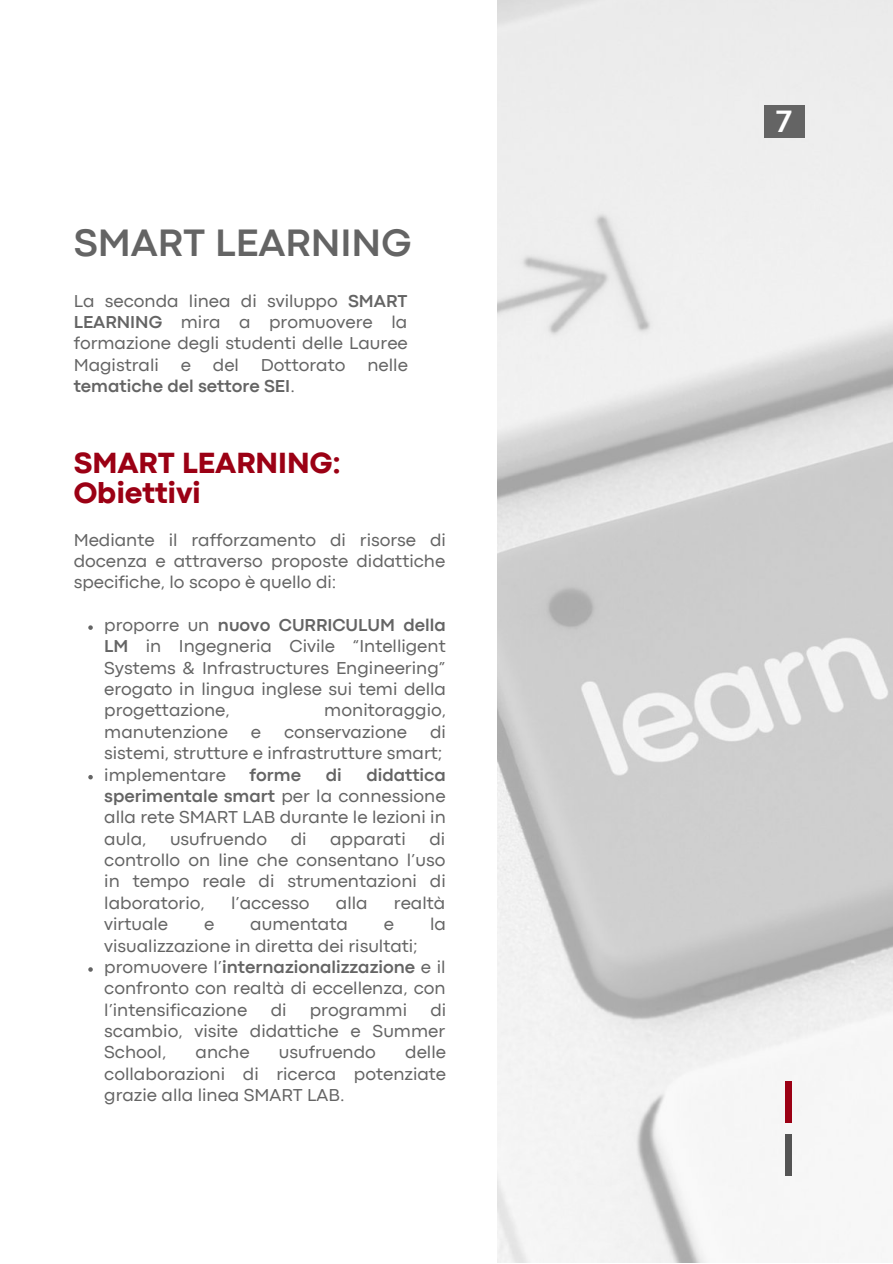
<style>
.page{position:relative;width:893px;height:1264px;background:#fff}
.page>*{position:absolute;margin:0;border:0;box-sizing:border-box;transform-origin:0 0}
.t1{font:500 61.2px "Gill Sans";color:#9b0014}
.t2{font:500 61.2px "Gill Sans";color:#545454}
.t3{font:700 39.9px "Codec Pro";color:#646464}
.t4{font:700 32.25px "Codec Pro";color:#fff}
.t5{font:800 30.45px/30.5px "Codec Pro";color:#9b0014}
.t6{font:18px/21.3px "Codec Pro";color:#646464;text-align:justify}
.t7{font:700 18px "Codec Pro";color:#646464}
.s1{font-weight:700}
</style>
<div class="page">
<img style="left:497px;top:0;width:395px;height:1262px">
<div style="left:763px;top:105px;width:41px;height:32px;background:#646464"></div>
<svg style="left:88px;top:625px;width:5px;height:5px"></svg>
<svg style="left:88px;top:775px;width:5px;height:4px"></svg>
<svg style="left:88px;top:967px;width:5px;height:4px"></svg>
<h2 class="t3" style="left:74px;top:229px;width:339px">SMART LEARNING</h2>
<p class="t6" style="left:74px;top:291px;width:336px">La seconda linea di sviluppo <span class="s1">SMART LEARNING</span> mira a promuovere la formazione degli studenti delle Lauree Magistrali e del Dottorato nelle <span class="s1">tematiche del settore SEI</span>.</p>
<h3 class="t5" style="left:74px;top:449px;width:268px">SMART LEARNING:<br>Obiettivi</h3>
<p class="t6" style="left:74px;top:530px;width:374px">Mediante il rafforzamento di risorse di docenza e attraverso proposte didattiche specifiche, lo scopo è quello di:</p>
<p class="t6" style="left:104px;top:615px;width:343px">proporre un <span class="s1">nuovo CURRICULUM della LM</span> in Ingegneria Civile “Intelligent Systems &amp; Infrastructures Engineering” erogato in lingua inglese sui temi della progettazione,</p>
<p class="t6" style="left:324px;top:701px;width:123px">monitoraggio,</p>
<p class="t6" style="left:104px;top:722px;width:343px;text-align:left;text-indent:326px">di sistemi, strutture e infrastrutture smart; implementare</p>
<p class="t6" style="left:104px;top:722px;width:125px">manutenzione</p>
<p class="t6" style="left:251px;top:722px;width:12px">e</p>
<p class="t6" style="left:284px;top:722px;width:125px">conservazione</p>
<p class="t6" style="left:104px;top:765px;width:343px;text-indent:262px"><span class="s1">didattica sperimentale smart</span> per la connessione alla rete SMART LAB durante le lezioni in aula,</p>
<p class="t7" style="left:250px;top:768px;width:53px">forme</p>
<p class="t7" style="left:326px;top:768px;width:17px">di</p>
<p class="t6" style="left:104px;top:829px;width:343px;text-indent:325px">di controllo on line che consentano l’uso in tempo reale di strumentazioni di laboratorio,</p>
<p class="t6" style="left:170px;top:829px;width:98px">usufruendo</p>
<p class="t6" style="left:291px;top:829px;width:17px">di</p>
<p class="t6" style="left:330px;top:829px;width:77px">apparati</p>
<p class="t6" style="left:231px;top:893px;width:80px">l’accesso</p>
<p class="t6" style="left:336px;top:893px;width:33px">alla</p>
<p class="t6" style="left:394px;top:893px;width:53px">realtà</p>
<p class="t6" style="left:104px;top:914px;width:65px">virtuale</p>
<p class="t6" style="left:204px;top:914px;width:12px">e</p>
<p class="t6" style="left:250px;top:914px;width:99px">aumentata</p>
<p class="t6" style="left:384px;top:914px;width:12px">e</p>
<p class="t6" style="left:430px;top:914px;width:17px">la</p>
<p class="t6" style="left:104px;top:936px;width:343px;text-align:left">visualizzazione in diretta dei risultati; promuovere l’<span class="s1">internazionalizzazione</span> e il confronto con realtà di eccellenza, con l’intensificazione</p>
<p class="t6" style="left:104px;top:1000px;width:343px;text-indent:326px">di scambio, visite didattiche e Summer School,</p>
<p class="t6" style="left:271px;top:1000px;width:17px">di</p>
<p class="t6" style="left:310px;top:1000px;width:99px">programmi</p>
<p class="t6" style="left:195px;top:1043px;width:56px">anche</p>
<p class="t6" style="left:279px;top:1043px;width:98px">usufruendo</p>
<p class="t6" style="left:104px;top:1043px;width:343px;text-indent:301px">delle collaborazioni di ricerca potenziate grazie alla linea SMART LAB.</p>
<h3 class="t4" style="left:775px;top:110px;width:18px">7</h3>
<h1 class="t1" style="left:780px;top:1080px;width:17px">I</h1>
<h1 class="t2" style="left:780px;top:1134px;width:17px">I</h1>
</div>
